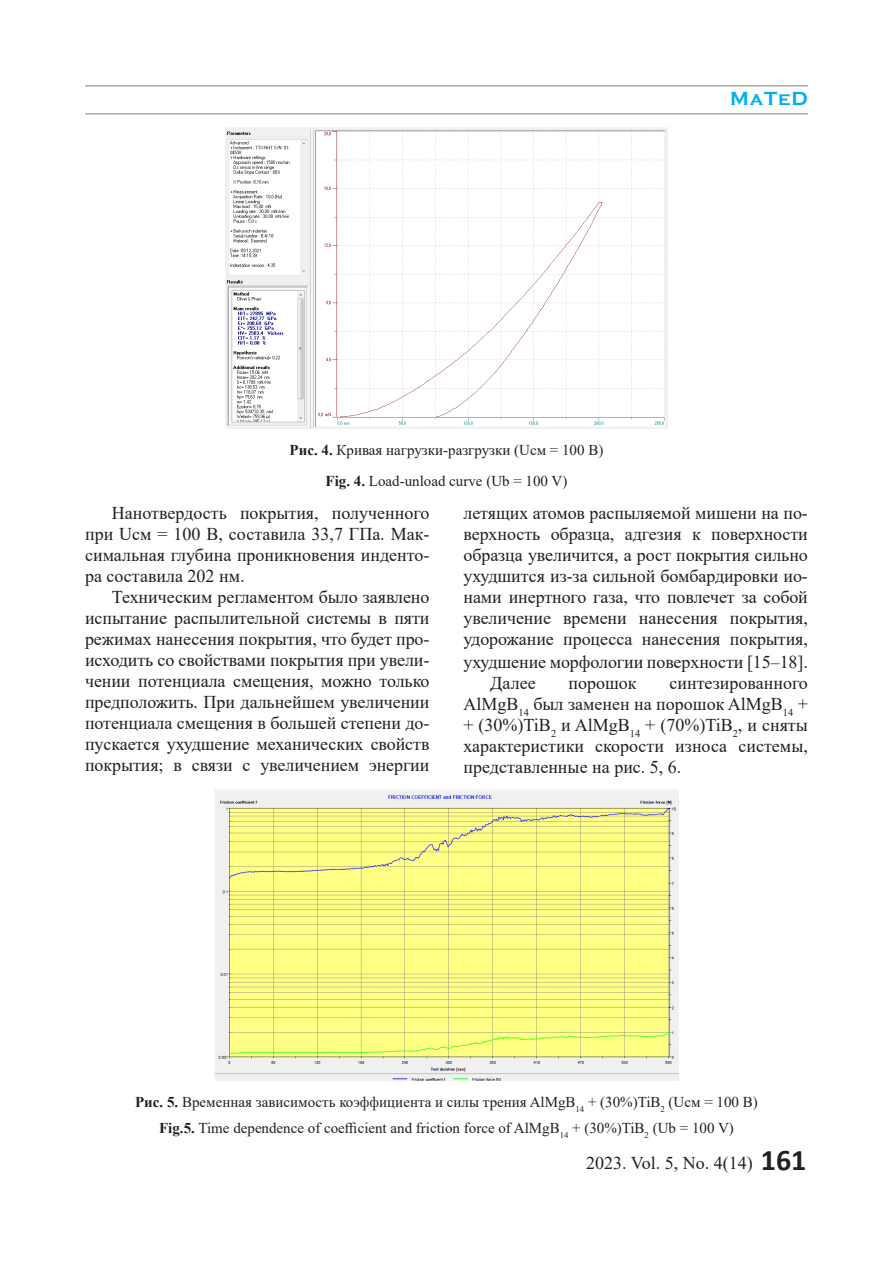
<style>
.page{position:relative;width:893px;height:1263px;background:#fff}
.page>*{position:absolute;margin:0;border:0;box-sizing:border-box;transform-origin:0 0}
.t1{font:700 19.5px "Copperplate Gothic";letter-spacing:.04em;color:#00aeef}
.t2{font:18px/21px "Times New Roman";color:#231f20;text-align:justify}
.t3{font:15px "Times New Roman";color:#231f20}
.s1{font-weight:700}
.s2{font-family:"Calibri";font-weight:700;font-size:30px}
</style>
<div class="page">
<hr style="left:85px;top:113px;width:723px;height:2px;background:#a8a9ad">
<hr style="left:85px;top:85px;width:723px;height:2px;background:#a8a9ad">
<img style="left:226px;top:128px;width:441px;height:300px">
<img style="left:214px;top:789px;width:465px;height:291px">
<p class="t1" style="left:730px;top:88px;width:79px">MaTeD</p>
<p class="t3" style="left:290px;top:439px;width:315px"><span class="s1">Рис. 4.</span> Кривая нагрузки-разгрузки (Uсм = 100 В)</p>
<p class="t3" style="left:326px;top:470px;width:243px"><span class="s1">Fig. 4.</span> Load-unload curve (Ub = 100 V)</p>
<p class="t2" style="left:85px;top:502px;width:346px;text-indent:27px">Нанотвердость покрытия, полученного при Uсм = 100 В, составила 33,7 ГПа. Мак&shy;симальная глубина проникновения инденто&shy;ра составила 202 нм.</p>
<p class="t2" style="left:85px;top:586px;width:346px;text-indent:27px">Техническим регламентом было заявлено испытание распылительной системы в пяти режимах нанесения покрытия, что будет про&shy;исходить со свойствами покрытия при увели&shy;чении потенциала смещения, можно только предположить. При дальнейшем увеличении потенциала смещения в большей степени до&shy;пускается ухудшение механических свойств покрытия; в связи с увеличением энергии</p>
<p class="t2" style="left:463px;top:502px;width:346px">летящих атомов распыляемой мишени на по&shy;верхность образца, адгезия к поверхности образца увеличится, а рост покрытия сильно ухудшится из-за сильной бомбардировки ио&shy;нами инертного газа, что повлечет за собой увеличение времени нанесения покрытия, удорожание процесса нанесения покрытия, ухудшение морфологии поверхности [15–18].</p>
<p class="t2" style="left:490px;top:672px;width:47px">Далее</p>
<p class="t2" style="left:568px;top:672px;width:70px">порошок</p>
<p class="t2" style="left:463px;top:672px;width:346px;text-indent:206px">синтезированного AlMgB<sub>14</sub> был заменен на порошок AlMgB<sub>14</sub> + + (30%)TiB<sub>2</sub> и AlMgB<sub>14</sub> + (70%)TiB<sub>2</sub>, и сняты характеристики скорости износа системы, представленные на рис. 5, 6.</p>
<p class="t3" style="left:135px;top:1091px;width:624px"><span class="s1">Рис. 5.</span> Временная зависимость коэффициента и силы трения AlMgB<sub>14</sub> + (30%)TiB<sub>2</sub> (Uсм = 100 В)</p>
<p class="t3" style="left:159px;top:1117px;width:576px"><span class="s1">Fig.5.</span> Time dependence of coefficient and friction force of AlMgB<sub>14</sub> + (30%)TiB<sub>2</sub> (Ub = 100 V)</p>
<p class="t2" style="left:586px;top:1152px;width:222px">2023. Vol. 5, No. 4(14) <span class="s2">161</span></p>
</div>
